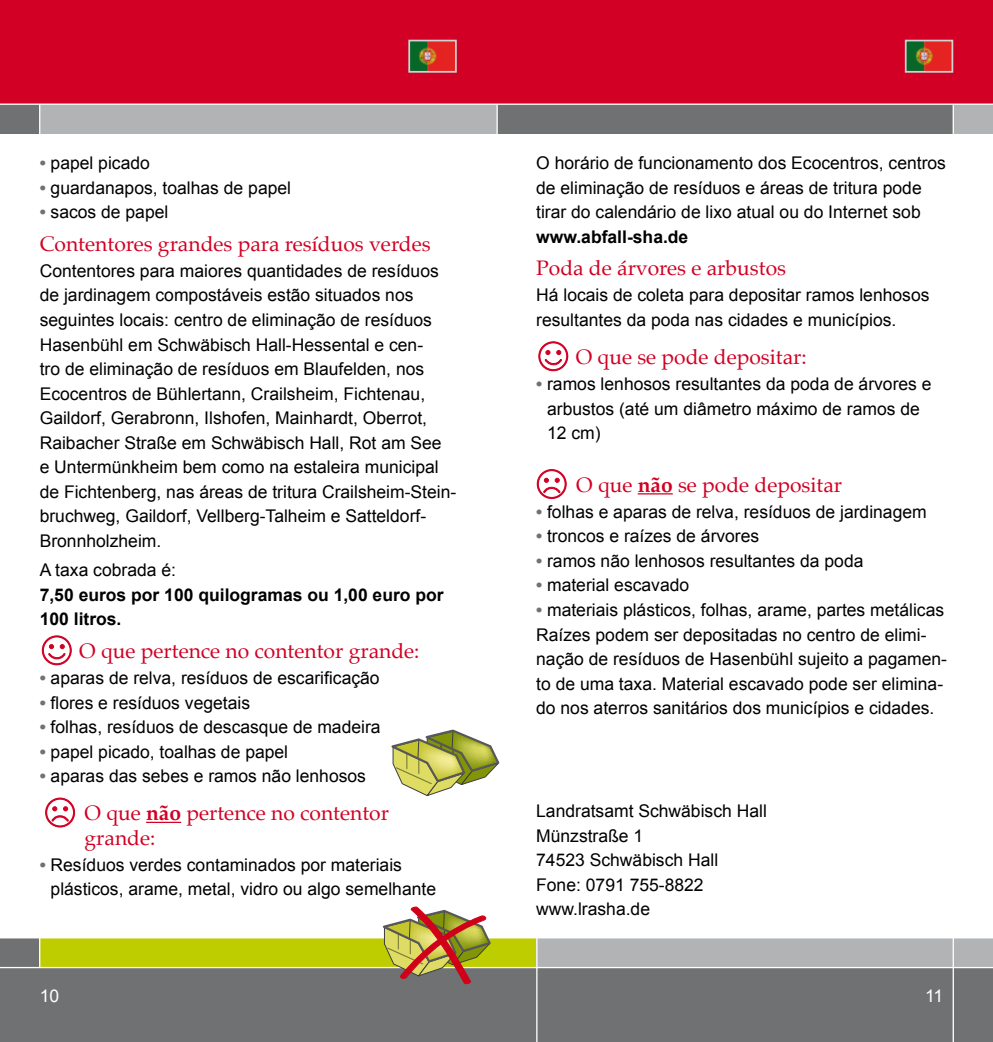
<style>
.page{position:relative;width:993px;height:1042px;background:#fff}
.page>*{position:absolute;margin:0;border:0;box-sizing:border-box;transform-origin:0 0}
.t1{font:21px/24.5px "Palatino";color:#d20024}
.t2{font:17.5px/24.5px "Arial";color:#000}
.t3{font:700 17.5px/24.5px "Arial";color:#000}
.t4{font:17.5px "Arial";color:#fff}
.s1{font-weight:700;color:#707172}
.s2{font-weight:700}
</style>
<div class="page">
<div style="left:0;top:0;width:992px;height:104px;background:#d20024"></div>
<div style="left:0;top:967px;width:992px;height:75px;background:#707172"></div>
<div style="left:0;top:938px;width:992px;height:29px;background:#b1b3b4"></div>
<div style="left:0;top:938px;width:40px;height:29px;background:#707172"></div>
<div style="left:0;top:104px;width:992px;height:30px;background:#707172"></div>
<div style="left:952px;top:104px;width:40px;height:30px;background:#b1b3b4"></div>
<hr style="left:952px;top:104px;width:1px;height:30px;background:#fff">
<div style="left:40px;top:104px;width:456px;height:30px;background:#b1b3b4"></div>
<div style="left:40px;top:938px;width:496px;height:29px;background:#bdcd00"></div>
<hr style="left:0;top:967px;width:992px;height:1px;background:#fff">
<hr style="left:0;top:104px;width:992px;height:1px;background:#fff">
<hr style="left:952px;top:814px;width:1px;height:228px;background:#fff">
<hr style="left:39px;top:104px;width:1px;height:863px;background:#fff">
<hr style="left:536px;top:938px;width:1px;height:104px;background:#fff">
<hr style="left:496px;top:104px;width:1px;height:30px;background:#fff">
<hr style="left:637px;top:493px;width:35px;height:1px;background:#d20024">
<svg style="left:538px;top:341px;width:30px;height:30px"></svg>
<svg style="left:536px;top:469px;width:30px;height:30px"></svg>
<img style="left:411px;top:43px;width:42px;height:27px">
<div style="left:408px;top:40px;width:48px;height:33px;border:2px solid #d0d1d2"></div>
<img style="left:907px;top:43px;width:42px;height:27px">
<div style="left:904px;top:40px;width:48px;height:33px;border:2px solid #d0d1d2"></div>
<hr style="left:146px;top:822px;width:35px;height:1px;background:#d20024">
<svg style="left:42px;top:635px;width:30px;height:30px"></svg>
<svg style="left:45px;top:797px;width:30px;height:30px"></svg>
<svg style="left:382px;top:906px;width:109px;height:79px"></svg>
<svg style="left:391px;top:729px;width:108px;height:67px"></svg>
<p class="t2" style="left:40px;top:151px;width:112px"><span class="s1">•</span> papel picado</p>
<p class="t2" style="left:40px;top:175px;width:253px"><span class="s1">•</span> guardanapos, toalhas de papel</p>
<p class="t2" style="left:40px;top:200px;width:130px"><span class="s1">•</span> sacos de papel</p>
<p class="t1" style="left:40px;top:231px;width:392px">Contentores grandes para resíduos verdes</p>
<p class="t2" style="left:40px;top:259px;width:418px">Contentores para maiores quantidades de resíduos de jardinagem compostáveis estão situados nos seguintes locais: centro de eliminação de resíduos Hasenbühl em Schwäbisch Hall-Hessental e cen-<br>tro de eliminação de resíduos em Blaufelden, nos Ecocentros de Bühlertann, Crailsheim, Fichtenau, Gaildorf, Gerabronn, Ilshofen, Mainhardt, Oberrot, Raibacher Straße em Schwäbisch Hall, Rot am See<br>e Untermünkheim bem como na estaleira municipal de Fichtenberg, nas áreas de tritura Crailsheim-Stein&shy;bruchweg, Gaildorf, Vellberg-Talheim e Satteldorf-Bronnholzheim.</p>
<p class="t2" style="left:40px;top:558px;width:138px">A taxa cobrada é:</p>
<p class="t3" style="left:40px;top:583px;width:405px">7,50 euros por 100 quilogramas ou 1,00 euro por<br>100 litros.</p>
<p class="t1" style="left:79px;top:638px;width:341px">O que pertence no contentor grande:</p>
<p class="t2" style="left:40px;top:666px;width:341px"><span class="s1">•</span> aparas de relva, resíduos de escarificação</p>
<p class="t2" style="left:40px;top:690px;width:212px"><span class="s1">•</span> flores e resíduos vegetais</p>
<p class="t2" style="left:40px;top:715px;width:342px"><span class="s1">•</span> folhas, resíduos de descasque de madeira</p>
<p class="t2" style="left:40px;top:739px;width:250px"><span class="s1">•</span> papel picado, toalhas de papel</p>
<p class="t2" style="left:40px;top:764px;width:328px"><span class="s1">•</span> aparas das sebes e ramos não lenhosos</p>
<p class="t1" style="left:85px;top:801px;width:306px">O que <span class="s2">não</span> pertence no contentor grande:</p>
<p class="t2" style="left:51px;top:853px;width:387px;text-indent:-11px"><span class="s1">•</span> Resíduos verdes contaminados por materiais plásticos, arame, metal, vidro ou algo semelhante</p>
<p class="t2" style="left:536px;top:151px;width:411px">O horário de funcionamento dos Ecocentros, centros de eliminação de resíduos e áreas de tritura pode tirar do calendário de lixo atual ou do Internet sob</p>
<p class="t3" style="left:536px;top:225px;width:154px">www.abfall-sha.de</p>
<p class="t1" style="left:536px;top:256px;width:251px">Poda de árvores e arbustos</p>
<p class="t2" style="left:536px;top:283px;width:394px">Há locais de coleta para depositar ramos lenhosos resultantes da poda nas cidades e municípios.</p>
<p class="t1" style="left:575px;top:344px;width:232px">O que se pode depositar:</p>
<p class="t2" style="left:547px;top:372px;width:386px;text-indent:-11px"><span class="s1">•</span> ramos lenhosos resultantes da poda de árvores e arbustos (até um diâmetro máximo de ramos de<br>12 cm)</p>
<p class="t1" style="left:576px;top:472px;width:267px">O que <span class="s2">não</span> se pode depositar</p>
<p class="t2" style="left:536px;top:500px;width:392px"><span class="s1">•</span> folhas e aparas de relva, resíduos de jardinagem</p>
<p class="t2" style="left:536px;top:524px;width:224px"><span class="s1">•</span> troncos e raízes de árvores</p>
<p class="t2" style="left:536px;top:549px;width:329px"><span class="s1">•</span> ramos não lenhosos resultantes da poda</p>
<p class="t2" style="left:536px;top:573px;width:154px"><span class="s1">•</span> material escavado</p>
<p class="t2" style="left:536px;top:598px;width:412px"><span class="s1">•</span> materiais plásticos, folhas, arame, partes metálicas Raízes podem ser depositadas no centro de elimi&shy;nação de resíduos de Hasenbühl sujeito a pagamen&shy;to de uma taxa. Material escavado pode ser elimina&shy;do nos aterros sanitários dos municípios e cidades.</p>
<p class="t2" style="left:536px;top:799px;width:232px">Landratsamt Schwäbisch Hall<br>Münzstraße 1<br>74523 Schwäbisch Hall<br>Fone: 0791 755-8822 www.lrasha.de</p>
<p class="t4" style="left:40px;top:984px;width:21px">10</p>
<p class="t4" style="left:924px;top:984px;width:20px">11</p>
</div>
